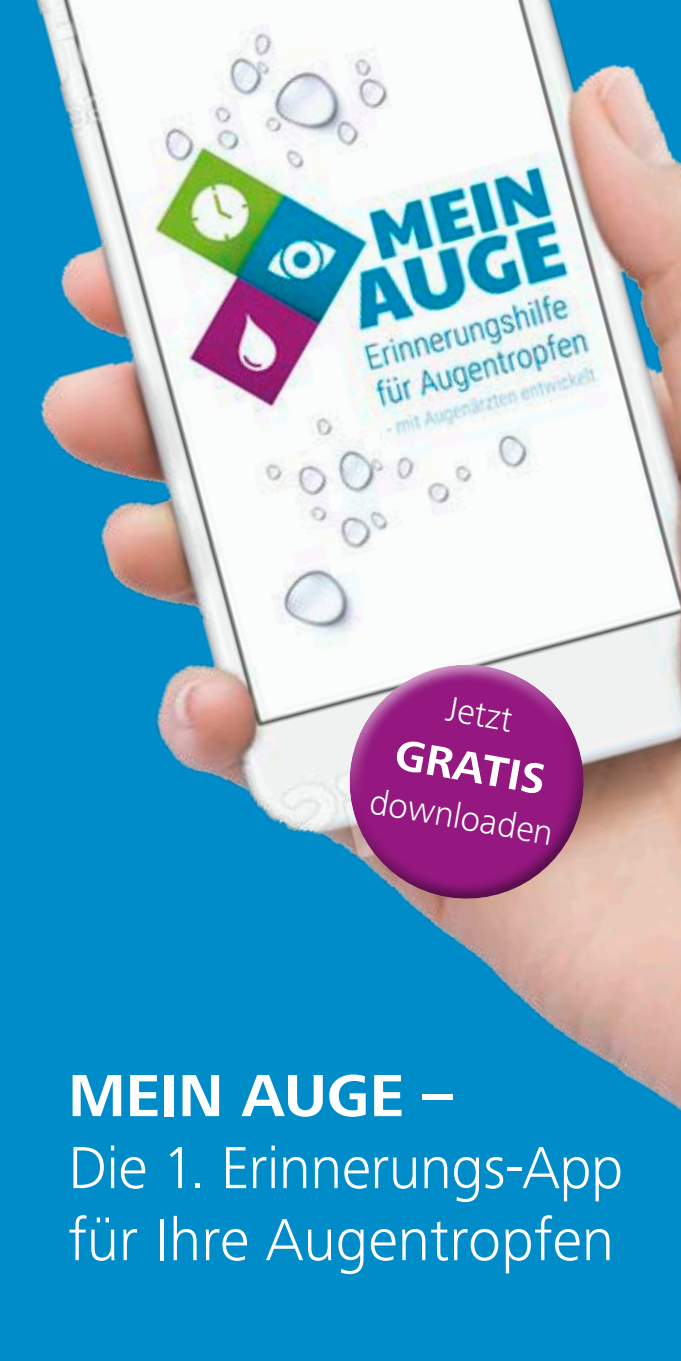
<style>
.page{position:relative;width:681px;height:1361px;background:#fff}
.page>*{position:absolute;margin:0;border:0;box-sizing:border-box;transform-origin:0 0}
.t1{font:300 61.5px/72px "Frutiger Next LTW1 G";letter-spacing:-.01em;color:#fff}
.t2{font:700 61.5px "Frutiger Next LTW1 G";color:#fff}
.t3{font:700 44.7px "Frutiger Next LTW1 G";color:#fff}
.t4{font:300 36.3px "Frutiger Next LTW1 G";color:#fff}
</style>
<div class="page">
<div style="left:0;top:0;width:680px;height:1361px;background:#008bc9"></div>
<img style="left:36px;top:0;width:644px;height:1111px">
<svg style="left:338px;top:644px;width:254px;height:34px;background:#eae2ea"></svg>
<svg style="left:328px;top:678px;width:270px;height:239px;background:#9d5296"></svg>
<p class="t4" style="left:450px;top:688px;width:67px;rotate:10deg">Jetzt</p>
<p class="t3" style="left:399px;top:728px;width:153px;rotate:10deg">GRATIS</p>
<p class="t4" style="left:373px;top:780px;width:187px;rotate:10deg">downloaden</p>
<p class="t2" style="left:68px;top:1060px;width:386px">MEIN AUGE –</p>
<p class="t1" style="left:68px;top:1131px;width:556px">Die 1. Erinnerungs-App für Ihre Augentropfen</p>
</div>
